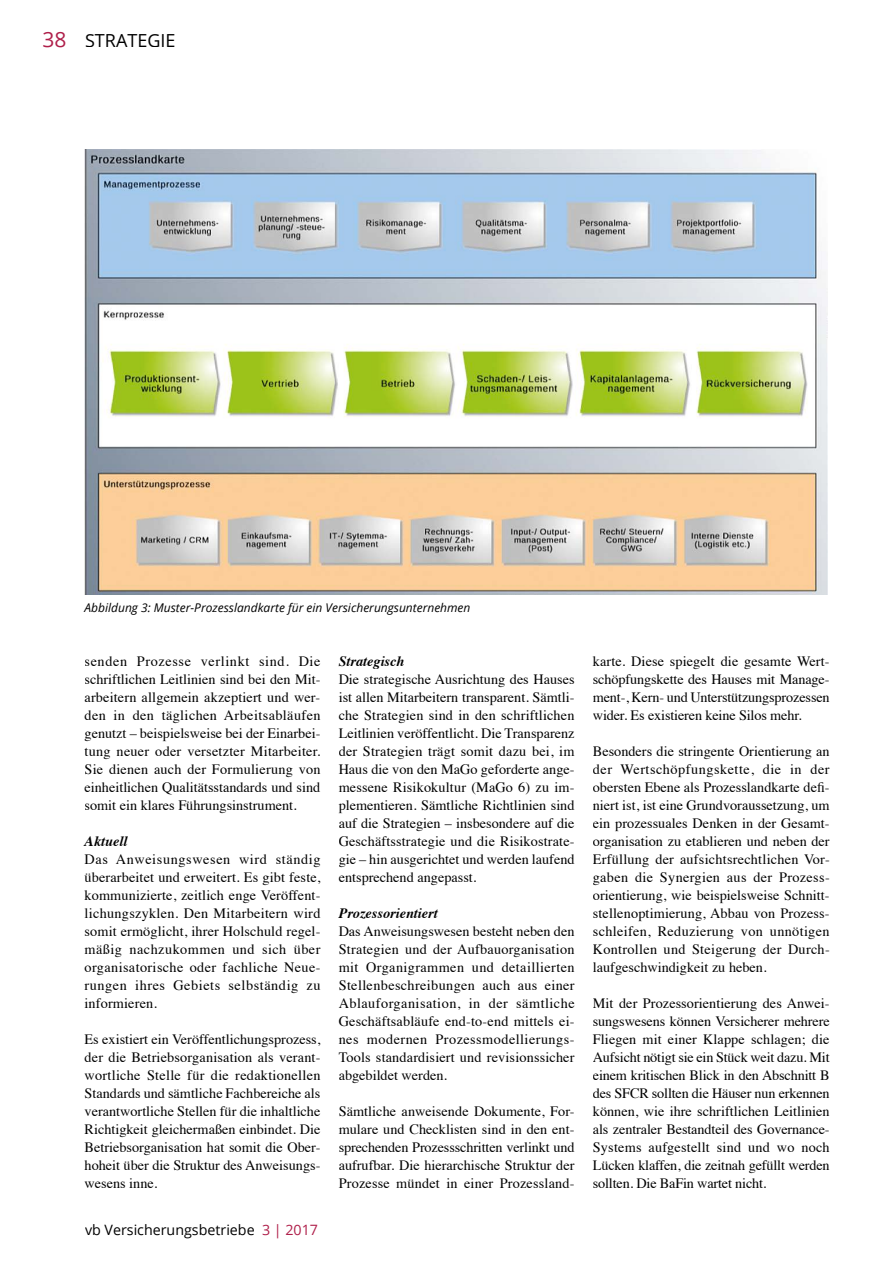
<style>
.page{position:relative;width:893px;height:1263px;background:#fff}
.page>*{position:absolute;margin:0;border:0;box-sizing:border-box;transform-origin:0 0}
.t1{font:18px "Open Sans";color:#000}
.t2{font:14.25px/18px "Times";color:#000;text-align:justify}
.t3{font:italic 700 14.25px "Times";color:#000}
.t4{font:14.25px "Open Sans";color:#000}
.t5{font:italic 12px "Open Sans";color:#000}
.s1{font-size:21px;color:#af1f4a}
.s2{color:#af1f4a}
</style>
<div class="page">
<img style="left:85px;top:150px;width:743px;height:444px">
<p class="t1" style="left:43px;top:28px;width:134px"><span class="s1">38</span> STRATEGIE</p>
<p class="t5" style="left:85px;top:599px;width:387px">Abbildung 3: Muster-Prozesslandkarte für ein Versicherungsunternehmen</p>
<p class="t2" style="left:85px;top:651px;width:237px">senden Prozesse verlinkt sind. Die schriftlichen Leitlinien sind bei den Mit&shy;arbeitern allgemein akzeptiert und wer&shy;den in den täglichen Arbeitsabläufen genutzt – beispielsweise bei der Einarbei&shy;tung neuer oder versetzter Mitarbeiter.<br>Sie dienen auch der Formulierung von einheitlichen Qualitätsstandards und sind somit ein klares Führungsinstrument.</p>
<p class="t3" style="left:85px;top:828px;width:44px">Aktuell</p>
<p class="t2" style="left:85px;top:849px;width:237px">Das Anweisungswesen wird ständig überarbeitet und erweitert. Es gibt feste, kommunizierte, zeitlich enge Veröffent&shy;lichungszyklen. Den Mitarbeitern wird somit ermöglicht, ihrer Holschuld regel&shy;mäßig nachzukommen und sich über organisatorische oder fachliche Neue&shy;rungen ihres Gebiets selbständig zu informieren.</p>
<p class="t2" style="left:85px;top:1029px;width:237px">Es existiert ein Veröffentlichungsprozess, der die Betriebsorganisation als verant&shy;wortliche Stelle für die redaktionellen Standards und sämtliche Fachbereiche als verantwortliche Stellen für die inhaltliche Richtigkeit gleichermaßen einbindet. Die Betriebsorganisation hat somit die Ober&shy;hoheit über die Struktur des Anweisungs&shy;wesens inne.</p>
<p class="t4" style="left:85px;top:1220px;width:235px">vb Versicherungsbetriebe <span class="s2">3 | 2017</span></p>
<p class="t3" style="left:339px;top:648px;width:67px">Strategisch</p>
<p class="t2" style="left:339px;top:669px;width:237px">Die strategische Ausrichtung des Hauses ist allen Mitarbeitern transparent. Sämtli&shy;che Strategien sind in den schriftlichen Leitlinien veröffentlicht. Die Transparenz der Strategien trägt somit dazu bei, im Haus die von den MaGo geforderte ange&shy;messene Risikokultur (MaGo 6) zu im&shy;plementieren. Sämtliche Richtlinien sind auf die Strategien – insbesondere auf die Geschäftsstrategie und die Risikostrate&shy;gie – hin ausgerichtet und werden laufend entsprechend angepasst.</p>
<p class="t3" style="left:339px;top:900px;width:100px">Prozessorientiert</p>
<p class="t2" style="left:339px;top:921px;width:237px">Das Anweisungswesen besteht neben den Strategien und der Aufbauorganisation mit Organigrammen und detaillierten Stellenbeschreibungen auch aus einer Ablauforganisation, in der sämtliche Geschäftsabläufe end-to-end mittels ei&shy;nes modernen Prozessmodellierungs-Tools standardisiert und revisionssicher abgebildet werden.</p>
<p class="t2" style="left:339px;top:1101px;width:237px">Sämtliche anweisende Dokumente, For&shy;mulare und Checklisten sind in den ent&shy;sprechenden Prozessschritten verlinkt und aufrufbar. Die hierarchische Struktur der Prozesse mündet in einer Prozessland-</p>
<p class="t2" style="left:593px;top:651px;width:238px">karte. Diese spiegelt die gesamte Wert&shy;schöpfungskette des Hauses mit Manage&shy;ment-, Kern- und Unterstützungsprozessen wider. Es existieren keine Silos mehr.</p>
<p class="t2" style="left:593px;top:741px;width:238px">Besonders die stringente Orientierung an der Wertschöpfungskette, die in der obersten Ebene als Prozesslandkarte defi&shy;niert ist, ist eine Grundvoraussetzung, um ein prozessuales Denken in der Gesamt&shy;organisation zu etablieren und neben der Erfüllung der aufsichtsrechtlichen Vor&shy;gaben die Synergien aus der Prozess&shy;orientierung, wie beispielsweise Schnitt&shy;stellenoptimierung, Abbau von Prozess&shy;schleifen, Reduzierung von unnötigen Kontrollen und Steigerung der Durch&shy;laufgeschwindigkeit zu heben.</p>
<p class="t2" style="left:593px;top:993px;width:238px">Mit der Prozessorientierung des Anwei&shy;sungswesens können Versicherer mehrere Fliegen mit einer Klappe schlagen; die Aufsicht nötigt sie ein Stück weit dazu. Mit einem kritischen Blick in den Abschnitt B des SFCR sollten die Häuser nun erkennen können, wie ihre schriftlichen Leitlinien als zentraler Bestandteil des Governance-Systems aufgestellt sind und wo noch Lücken klaffen, die zeitnah gefüllt werden sollten. Die BaFin wartet nicht.</p>
</div>
